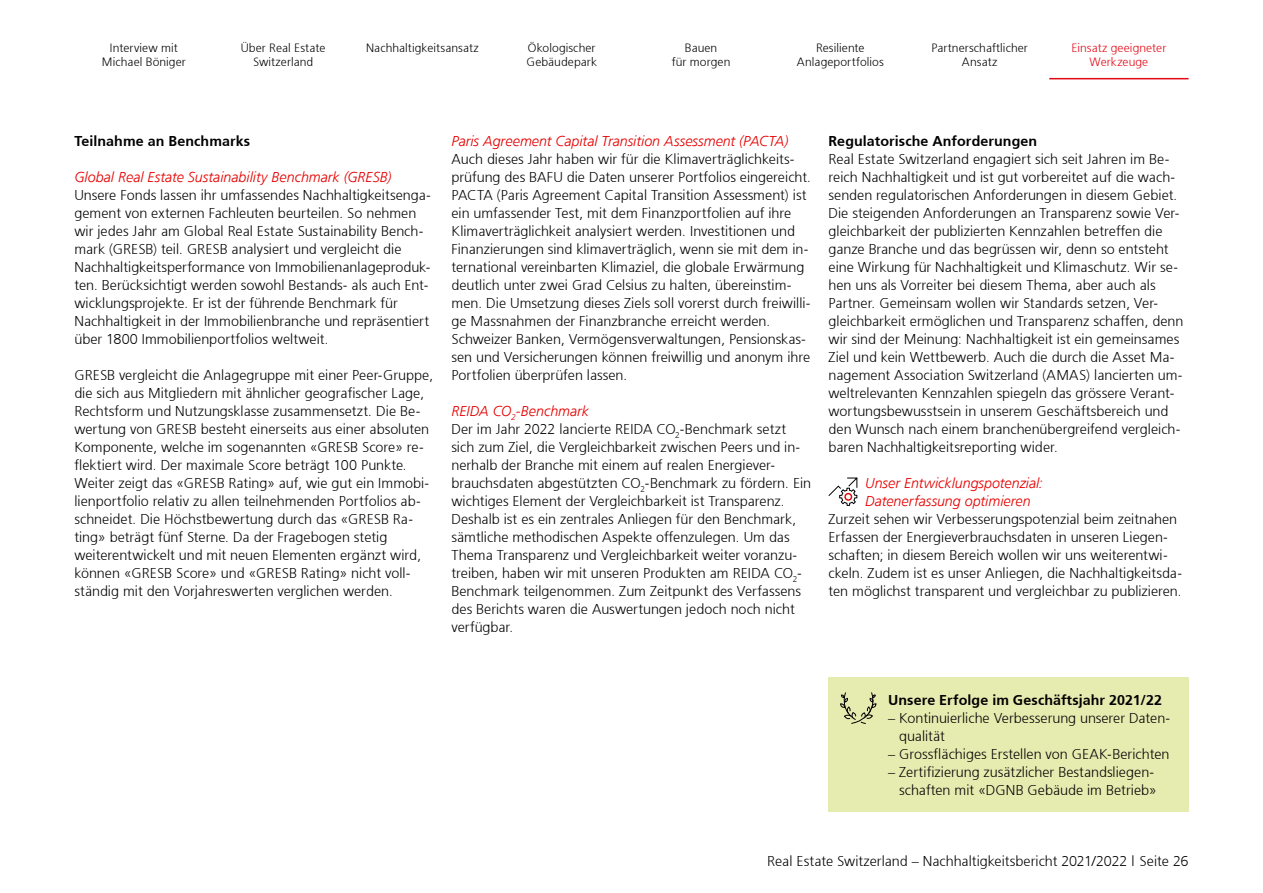
<style>
.page{position:relative;width:1263px;height:893px;background:#fff}
.page>*{position:absolute;margin:0;border:0;box-sizing:border-box;transform-origin:0 0}
.t1{font:300 14.25px/18px "Frutiger 45";color:#000}
.t2{font:italic 300 14.25px/18px "Frutiger 45";color:#e60000}
.t3{font:300 14.25px "Frutiger 45";letter-spacing:.005em;color:#000}
.t4{font:300 12px/14.2px "Frutiger 45";letter-spacing:.01em;color:#000;text-align:center}
.t5{font:300 12px/14.2px "Frutiger 45";letter-spacing:.005em;color:#e30613;text-align:center}
.s1{font-style:italic;color:#e60000}
</style>
<div class="page">
<hr style="left:1049px;top:78px;width:139px;height:1px;background:#e30613">
<svg style="left:828px;top:477px;width:30px;height:29px"></svg>
<div style="left:844px;top:493px;width:8px;height:8px;border:1px solid #e60000;border-radius:50%"></div>
<div style="left:828px;top:677px;width:360px;height:134px;background:#e6ebb0"></div>
<svg style="left:840px;top:692px;width:37px;height:32px"></svg>
<p class="t4" style="left:102px;top:40px;width:85px">Interview mit<br>Michael Böniger</p>
<p class="t4" style="left:241px;top:40px;width:86px">Über Real Estate<br>Switzerland</p>
<p class="t4" style="left:366px;top:40px;width:114px">Nachhaltigkeitsansatz</p>
<p class="t4" style="left:526px;top:40px;width:72px;text-align:left">Ökologischer<br>Gebäudepark</p>
<p class="t4" style="left:672px;top:40px;width:60px">Bauen<br>für morgen</p>
<p class="t4" style="left:797px;top:40px;width:88px">Resiliente<br>Anlageportfolios</p>
<p class="t4" style="left:931px;top:40px;width:98px">Partnerschaftlicher<br>Ansatz</p>
<p class="t5" style="left:1071px;top:40px;width:96px">Einsatz geeigneter<br>Werkzeuge</p>
<p class="t3" style="left:74px;top:132px;width:177px">Teilnahme an Benchmarks</p>
<p class="t2" style="left:74px;top:168px;width:318px">Global Real Estate Sustainability Benchmark (GRESB)</p>
<p class="t1" style="left:74px;top:186px;width:358px">Unsere Fonds lassen ihr umfassendes Nachhaltigkeitsenga&shy;gement von externen Fachleuten beurteilen. So nehmen wir jedes Jahr am Global Real Estate Sustainability Bench&shy;mark (GRESB) teil. GRESB analysiert und vergleicht die Nachhaltigkeitsperformance von Immobilienanlageproduk&shy;ten. Berücksichtigt werden sowohl Bestands- als auch Ent&shy;wicklungsprojekte. Er ist der führende Benchmark für Nachhaltigkeit in der Immobilienbranche und repräsentiert über 1800 Immobilienportfolios weltweit.</p>
<p class="t1" style="left:74px;top:366px;width:360px">GRESB vergleicht die Anlagegruppe mit einer Peer-Gruppe, die sich aus Mitgliedern mit ähnlicher geografischer Lage, Rechtsform und Nutzungsklasse zusammensetzt. Die Be&shy;wertung von GRESB besteht einerseits aus einer absoluten Komponente, welche im sogenannten «GRESB Score» re&shy;flektiert wird. Der maximale Score beträgt 100 Punkte.<br>Weiter zeigt das «GRESB Rating» auf, wie gut ein Immobi&shy;lienportfolio relativ zu allen teilnehmenden Portfolios ab&shy;schneidet. Die Höchstbewertung durch das «GRESB Ra&shy;ting» beträgt fünf Sterne. Da der Fragebogen stetig weiterentwickelt und mit neuen Elementen ergänzt wird, können «GRESB Score» und «GRESB Rating» nicht voll&shy;ständig mit den Vorjahreswerten verglichen werden.</p>
<p class="t2" style="left:451px;top:132px;width:338px">Paris Agreement Capital Transition Assessment (PACTA)</p>
<p class="t1" style="left:451px;top:149px;width:361px">Auch dieses Jahr haben wir für die Klimaverträglichkeits&shy;prüfung des BAFU die Daten unserer Portfolios eingereicht.<br>PACTA (Paris Agreement Capital Transition Assessment) ist ein umfassender Test, mit dem Finanzportfolien auf ihre Klimaverträglichkeit analysiert werden. Investitionen und Finanzierungen sind klimaverträglich, wenn sie mit dem in&shy;ternational vereinbarten Klimaziel, die globale Erwärmung deutlich unter zwei Grad Celsius zu halten, übereinstim&shy;men. Die Umsetzung dieses Ziels soll vorerst durch freiwilli&shy;ge Massnahmen der Finanzbranche erreicht werden.<br>Schweizer Banken, Vermögensverwaltungen, Pensionskas&shy;sen und Versicherungen können freiwillig und anonym ihre Portfolien überprüfen lassen.</p>
<p class="t1" style="left:451px;top:402px;width:361px"><span class="s1">REIDA CO</span><sub>2</sub><span class="s1">-Benchmark<br></span>Der im Jahr 2022 lancierte REIDA CO<sub>2</sub>-Benchmark setzt sich zum Ziel, die Vergleichbarkeit zwischen Peers und in&shy;nerhalb der Branche mit einem auf realen Energiever&shy;brauchsdaten abgestützten CO<sub>2</sub>-Benchmark zu fördern. Ein wichtiges Element der Vergleichbarkeit ist Transparenz.<br>Deshalb ist es ein zentrales Anliegen für den Benchmark, sämtliche methodischen Aspekte offenzulegen. Um das Thema Transparenz und Vergleichbarkeit weiter voranzu&shy;treiben, haben wir mit unseren Produkten am REIDA CO<sub>2</sub>- Benchmark teilgenommen. Zum Zeitpunkt des Verfassens des Berichts waren die Auswertungen jedoch noch nicht verfügbar.</p>
<p class="t3" style="left:828px;top:132px;width:210px">Regulatorische Anforderungen</p>
<p class="t1" style="left:828px;top:150px;width:356px">Real Estate Switzerland engagiert sich seit Jahren im Be&shy;reich Nachhaltigkeit und ist gut vorbereitet auf die wach&shy;senden regulatorischen Anforderungen in diesem Gebiet.<br>Die steigenden Anforderungen an Transparenz sowie Ver&shy;gleichbarkeit der publizierten Kennzahlen betreffen die ganze Branche und das begrüssen wir, denn so entsteht eine Wirkung für Nachhaltigkeit und Klimaschutz. Wir se&shy;hen uns als Vorreiter bei diesem Thema, aber auch als Partner. Gemeinsam wollen wir Standards setzen, Ver&shy;gleichbarkeit ermöglichen und Transparenz schaffen, denn wir sind der Meinung: Nachhaltigkeit ist ein gemeinsames Ziel und kein Wettbewerb. Auch die durch die Asset Ma&shy;nagement Association Switzerland (AMAS) lancierten um&shy;weltrelevanten Kennzahlen spiegeln das grössere Verant&shy;wortungsbewusstsein in unserem Geschäftsbereich und den Wunsch nach einem branchenübergreifend vergleich&shy;baren Nachhaltigkeitsreporting wider.</p>
<p class="t2" style="left:865px;top:474px;width:179px">Unser Entwicklungspotenzial:<br>Datenerfassung optimieren</p>
<p class="t1" style="left:828px;top:510px;width:355px">Zurzeit sehen wir Verbesserungspotenzial beim zeitnahen Erfassen der Energieverbrauchsdaten in unseren Liegen&shy;schaften; in diesem Bereich wollen wir uns weiterentwi&shy;ckeln. Zudem ist es unser Anliegen, die Nachhaltigkeitsda&shy;ten möglichst transparent und vergleichbar zu publizieren.</p>
<p class="t3" style="left:888px;top:691px;width:276px">Unsere Erfolge im Geschäftsjahr 2021/22</p>
<p class="t1" style="left:899px;top:708px;width:273px;text-indent:-11px">– Kontinuierliche Verbesserung unserer Daten&shy;qualität</p>
<p class="t1" style="left:888px;top:744px;width:283px">– Grossflächiges Erstellen von GEAK-Berichten</p>
<p class="t1" style="left:888px;top:762px;width:270px;text-align:right">– Zertifizierung zusätzlicher Bestandsliegen&shy;schaften mit «DGNB Gebäude im Betrieb»</p>
<p class="t1" style="left:767px;top:851px;width:423px">Real Estate Switzerland – Nachhaltigkeitsbericht 2021/2022 | Seite 26</p>
</div>
